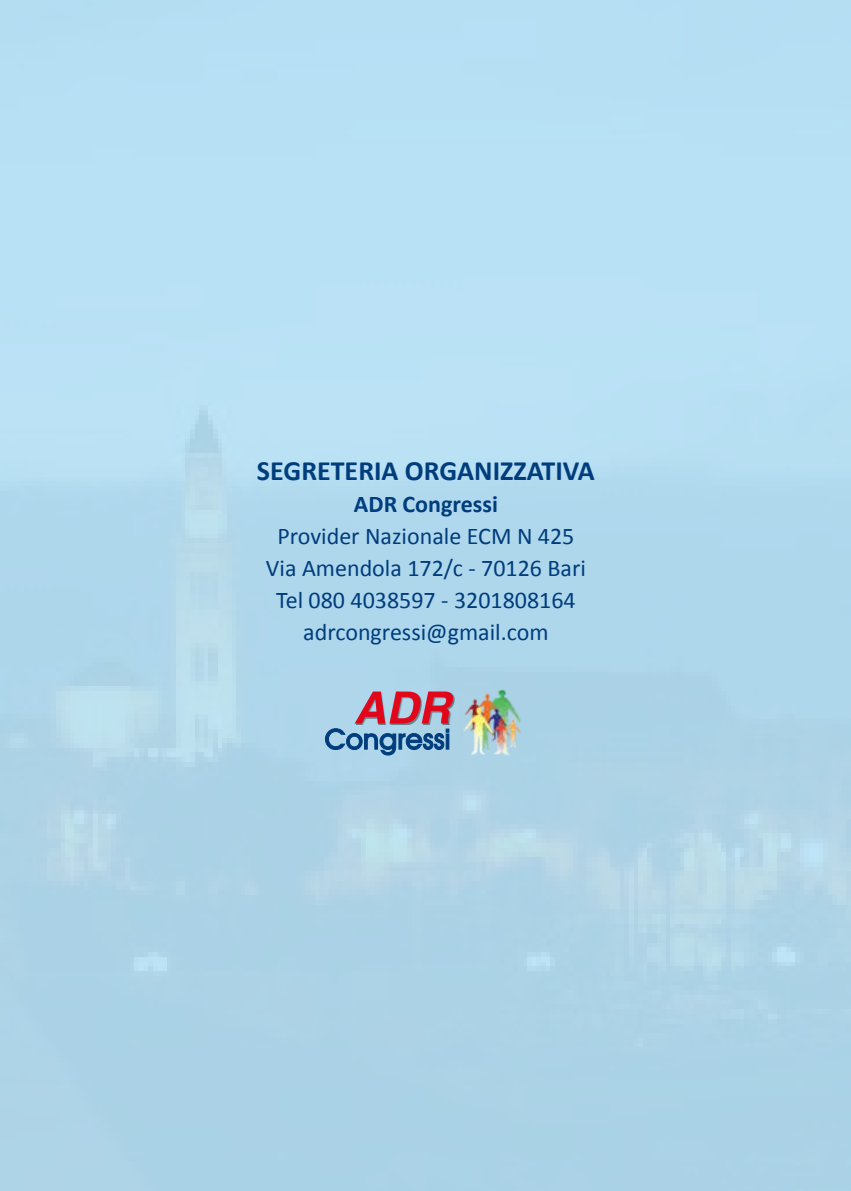
<style>
.page{position:relative;width:851px;height:1191px;background:#fff}
.page>*{position:absolute;margin:0;border:0;box-sizing:border-box;transform-origin:0 0}
.t1{font:700 28px "Calibri";color:#003d7c}
.t2{font:24px/32px "Calibri";color:#003d7c;text-align:center}
.t3{font:700 24px "Calibri";color:#003d7c}
</style>
<div class="page">
<div style="left:0;top:0;width:850px;height:1191px;background:#b1d7ec"></div>
<img style="left:464px;top:689px;width:58px;height:66px">
<svg style="left:325px;top:691px;width:128px;height:64px"></svg>
<p class="t1" style="left:257px;top:453px;width:339px">SEGRETERIA ORGANIZZATIVA</p>
<p class="t3" style="left:354px;top:489px;width:145px">ADR Congressi</p>
<p class="t2" style="left:266px;top:520px;width:321px">Provider Nazionale ECM N 425<br>Via Amendola 172/c - 70126 Bari<br>Tel 080 4038597 - 3201808164 adrcongressi@gmail.com</p>
</div>
